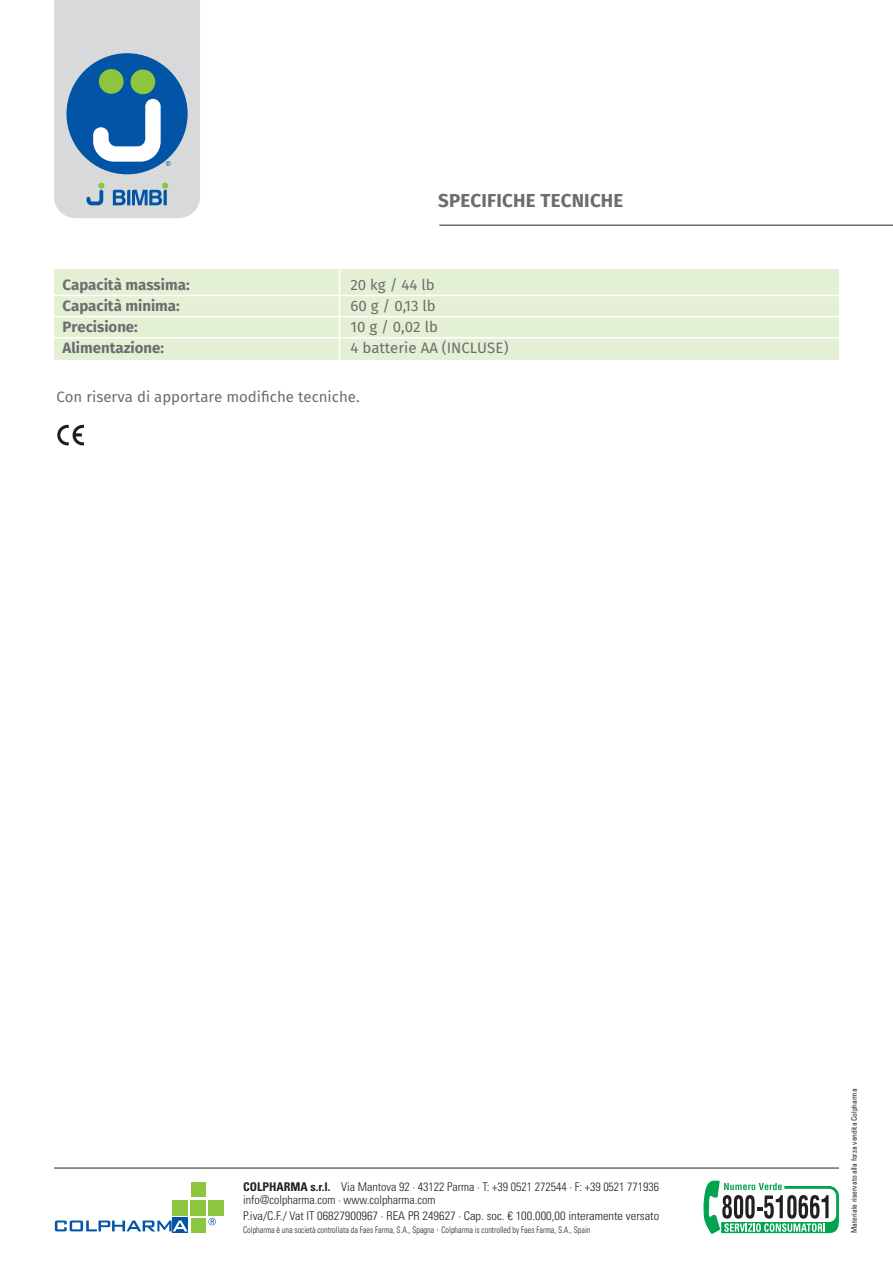
<style>
.page{position:relative;width:893px;height:1263px;background:#fff}
.page>*{position:absolute;margin:0;border:0;box-sizing:border-box;transform-origin:0 0}
.t1{font:700 18.75px "Fira Sans";letter-spacing:.01em;color:#6c6d70}
.t2{font:15px "Fira Sans";color:#6c6d70}
.t3{font:700 15px "Fira Sans";color:#6c6d70}
.t4{font:300 condensed 12px/12.8px "Univers LT Std";color:#231f20}
.t5{font:300 condensed 12px "Univers LT Std";color:#231f20;scale:1.04 1}
.t6{font:300 condensed 9px "Univers LT Std";color:#231f20;scale:.9 1}
.t7{font:condensed 7.5px "Univers LT Std";color:#231f20}
.s1{font-weight:700}
.s2{font-size:12px}
</style>
<div class="page">
<div style="left:54px;top:269px;width:785px;height:91px;background:#e4f0d4"></div>
<hr style="left:439px;top:224px;width:454px;height:2px;background:#6c6d70">
<hr style="left:339px;top:267px;width:1px;height:100px;background:#fff">
<hr style="left:54px;top:295px;width:785px;height:1px;background:#fff">
<hr style="left:54px;top:316px;width:785px;height:1px;background:#fff">
<hr style="left:54px;top:337px;width:785px;height:1px;background:#fff">
<svg style="left:54px;top:0;width:146px;height:218px;background:#98b3c8"></svg>
<svg style="left:57px;top:425px;width:27px;height:20px"></svg>
<svg style="left:704px;top:1180px;width:135px;height:54px"></svg>
<svg style="left:172px;top:1218px;width:16px;height:15px"></svg>
<div style="left:172px;top:1200px;width:16px;height:15px;background:#8bc63e"></div>
<div style="left:190px;top:1200px;width:16px;height:15px;background:#8bc63e"></div>
<div style="left:208px;top:1200px;width:16px;height:15px;background:#8bc63e"></div>
<div style="left:191px;top:1182px;width:15px;height:15px;background:#8bc63e"></div>
<div style="left:191px;top:1218px;width:15px;height:15px;background:#8bc63e"></div>
<svg style="left:55px;top:1220px;width:133px;height:11px"></svg>
<svg style="left:208px;top:1218px;width:8px;height:7px"></svg>
<hr style="left:54px;top:1167px;width:785px;height:2px;background:#6c6d70">
<h1 class="t1" style="left:438px;top:187px;width:187px">SPECIFICHE TECNICHE</h1>
<p class="t3" style="left:63px;top:274px;width:129px">Capacità massima:</p>
<p class="t2" style="left:351px;top:274px;width:86px">20 kg / 44 lb</p>
<p class="t3" style="left:63px;top:295px;width:119px">Capacità minima:</p>
<p class="t2" style="left:351px;top:295px;width:87px">60 g / 0,13 lb</p>
<p class="t3" style="left:63px;top:316px;width:77px">Precisione:</p>
<p class="t2" style="left:351px;top:316px;width:89px">10 g / 0,02 lb</p>
<p class="t3" style="left:63px;top:337px;width:103px">Alimentazione:</p>
<p class="t2" style="left:351px;top:337px;width:160px">4 batterie AA (INCLUSE)</p>
<p class="t2" style="left:57px;top:386px;width:305px">Con riserva di apportare modifiche tecniche.</p>
<p class="t4" style="left:243px;top:1180px;width:417px"><span class="s1">COLPHARMA s.r.l.</span> Via Mantova 92 · 43122 Parma · T: +39 0521 272544 · F: +39 0521 771936 info@colpharma.com · www.colpharma.com</p>
<p class="t5" style="left:243px;top:1208px;width:401px">P.iva/C.F./ Vat IT 06827900967 · REA PR 249627 · Cap. soc. € 100.000,00 interamente versato</p>
<p class="t6" style="left:243px;top:1224px;width:387px">Colpharma è una società controllata da Faes Farma, S.A., Spagna <span class="s2">·</span> Colpharma is controlled by Faes Farma, S.A., Spain</p>
<p class="t7" style="left:849px;top:1233px;width:146px;rotate:-90deg">Materiale riservato alla forza vendita Colpharma</p>
</div>
